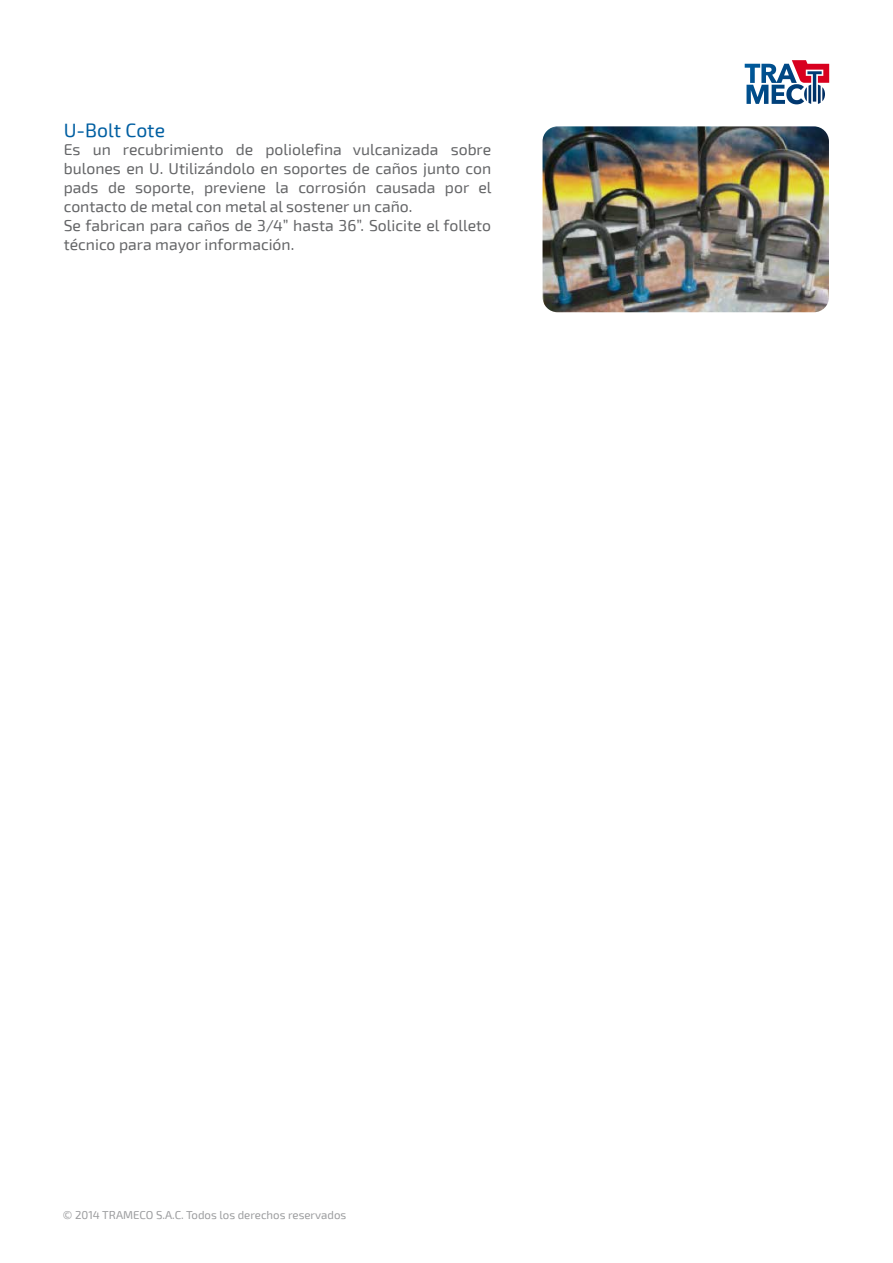
<style>
.page{position:relative;width:893px;height:1263px;background:#fff}
.page>*{position:absolute;margin:0;border:0;box-sizing:border-box;transform-origin:0 0}
.t1{font:19.2px "Exo 2";color:#005fa2}
.t2{font:15.75px/18.9px "Exo 2";color:#646567}
.t3{font:11.4px "Exo 2";color:#9b9c9e}
</style>
<div class="page">
<svg style="left:745px;top:60px;width:84px;height:44px"></svg>
<img style="left:543px;top:126px;width:286px;height:186px">
<p class="t1" style="left:64px;top:119px;width:103px">U-Bolt Cote</p>
<p class="t2" style="left:64px;top:141px;width:429px">Es un recubrimiento de poliolefina vulcanizada sobre bulones en U. Utilizándolo en soportes de caños junto con pads de soporte, previene la corrosión causada por el contacto de metal con metal al sostener un caño.<br>Se fabrican para caños de 3/4” hasta 36”. Solicite el folleto técnico para mayor información.</p>
<p class="t3" style="left:63px;top:1208px;width:285px">© 2014 TRAMECO S.A.C. Todos los derechos reservados</p>
</div>
